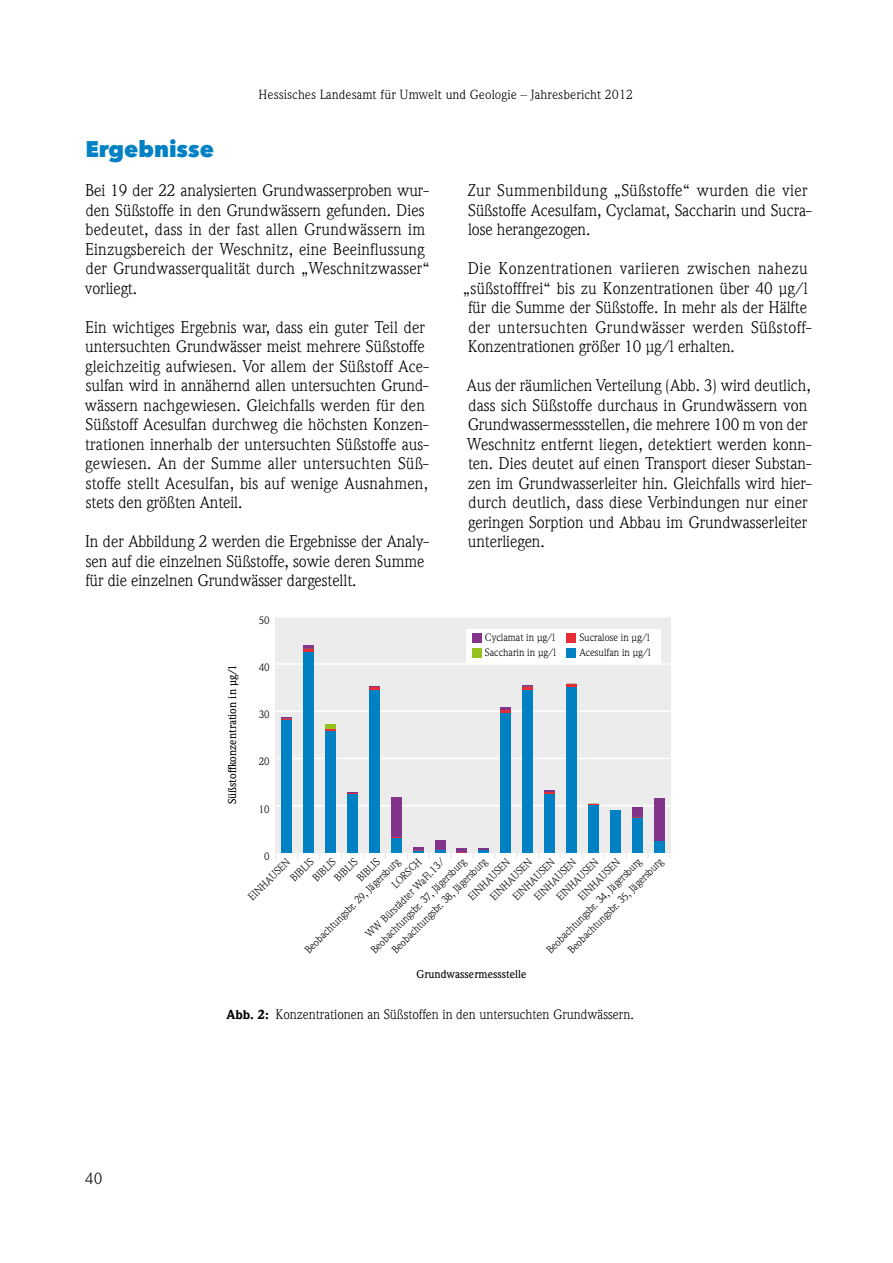
<style>
.page{position:relative;width:893px;height:1263px;background:#fff}
.page>*{position:absolute;margin:0;border:0;box-sizing:border-box;transform-origin:0 0}
.t1{font:800 22.5px "Avenir Next LT Pro";color:#0081c3}
.t2{font:16.5px/19.5px "ITC Weidemann Com";letter-spacing:.005em;color:#000}
.t3{font:16.5px "ITC Weidemann Com";letter-spacing:.025em;color:#000}
.t4{font:16.5px "Weidemann IT Cby BT";color:#000}
.t5{font:13.5px "ITC Weidemann Com";color:#000}
.t6{font:13.5px "Weidemann IT Cby BT";color:#000}
.t7{font:500 11.25px "ITC Weidemann Com";color:#000}
.t8{font:10.5px/15.1px "ITC Weidemann Com";color:#000}
.s1{font-weight:900;font-size:12.75px}
</style>
<div class="page">
<div style="left:275px;top:617px;width:395px;height:236px;background:#ececed"></div>
<svg style="left:669px;top:853px;width:2px;height:6px"></svg>
<hr style="left:276px;top:805px;width:394px;height:1px;background:#fff">
<hr style="left:276px;top:758px;width:394px;height:1px;background:#fff">
<hr style="left:276px;top:710px;width:394px;height:2px;background:#fff">
<hr style="left:276px;top:663px;width:394px;height:2px;background:#fff">
<svg style="left:303px;top:646px;width:11px;height:3px"></svg>
<div style="left:391px;top:797px;width:11px;height:40px;background:#82348b"></div>
<div style="left:435px;top:840px;width:10px;height:10px;background:#82348b"></div>
<div style="left:632px;top:807px;width:11px;height:11px;background:#82348b"></div>
<div style="left:654px;top:799px;width:10px;height:42px;background:#82348b"></div>
<svg style="left:281px;top:717px;width:11px;height:3px"></svg>
<svg style="left:303px;top:649px;width:11px;height:4px"></svg>
<svg style="left:325px;top:724px;width:11px;height:7px"></svg>
<svg style="left:347px;top:792px;width:11px;height:2px"></svg>
<svg style="left:369px;top:687px;width:11px;height:4px"></svg>
<svg style="left:500px;top:708px;width:11px;height:5px"></svg>
<svg style="left:522px;top:685px;width:11px;height:5px"></svg>
<svg style="left:544px;top:791px;width:11px;height:3px"></svg>
<svg style="left:566px;top:684px;width:11px;height:4px"></svg>
<div style="left:281px;top:720px;width:11px;height:133px;background:#0081c3"></div>
<div style="left:303px;top:653px;width:11px;height:200px;background:#0081c3"></div>
<div style="left:325px;top:731px;width:11px;height:122px;background:#0081c3"></div>
<div style="left:347px;top:794px;width:11px;height:59px;background:#0081c3"></div>
<div style="left:369px;top:691px;width:11px;height:162px;background:#0081c3"></div>
<div style="left:391px;top:838px;width:11px;height:15px;background:#0081c3"></div>
<svg style="left:407px;top:848px;width:89px;height:11px"></svg>
<div style="left:500px;top:713px;width:11px;height:140px;background:#0081c3"></div>
<div style="left:522px;top:690px;width:11px;height:163px;background:#0081c3"></div>
<div style="left:544px;top:794px;width:11px;height:59px;background:#0081c3"></div>
<div style="left:566px;top:688px;width:11px;height:165px;background:#0081c3"></div>
<div style="left:588px;top:805px;width:11px;height:48px;background:#0081c3"></div>
<div style="left:610px;top:811px;width:11px;height:42px;background:#0081c3"></div>
<div style="left:632px;top:818px;width:11px;height:35px;background:#0081c3"></div>
<div style="left:654px;top:841px;width:10px;height:12px;background:#0081c3"></div>
<div style="left:466px;top:629px;width:195px;height:35px;background:#fff"></div>
<div style="left:472px;top:634px;width:9px;height:9px;background:#82348b"></div>
<div style="left:472px;top:649px;width:9px;height:9px;background:#94c11c"></div>
<div style="left:567px;top:634px;width:9px;height:9px;background:#e72e36"></div>
<div style="left:567px;top:649px;width:9px;height:9px;background:#0081c3"></div>
<p class="t6" style="left:259px;top:86px;width:376px">Hessisches Landesamt für Umwelt und Geologie – Jahresbericht 2012</p>
<h1 class="t1" style="left:85px;top:135px;width:130px">Ergebnisse</h1>
<p class="t2" style="left:85px;top:181px;width:347px">Bei 19 der 22 analysierten Grundwasserproben wur&shy;den Süßstoffe in den Grundwässern gefunden. Dies bedeutet, dass in der fast allen Grundwässern im Einzugsbereich der Weschnitz, eine Beeinflussung der Grundwasserqualität durch „Weschnitzwasser“ vorliegt.</p>
<p class="t2" style="left:85px;top:317px;width:346px">Ein wichtiges Ergebnis war, dass ein guter Teil der untersuchten Grundwässer meist mehrere Süßstoffe gleichzeitig aufwiesen. Vor allem der Süßstoff Ace&shy;sulfan wird in annähernd allen untersuchten Grund&shy;wässern nachgewiesen. Gleichfalls werden für den Süßstoff Acesulfan durchweg die höchsten Konzen&shy;trationen innerhalb der untersuchten Süßstoffe aus&shy;gewiesen. An der Summe aller untersuchten Süß&shy;stoffe stellt Acesulfan, bis auf wenige Ausnahmen, stets den größten Anteil.</p>
<p class="t2" style="left:85px;top:532px;width:345px">In der Abbildung 2 werden die Ergebnisse der Analy&shy;sen auf die einzelnen Süßstoffe, sowie deren Summe für die einzelnen Grundwässer dargestellt.</p>
<p class="t7" style="left:226px;top:804px;width:140px;rotate:-90deg">Süßstoffkonzentration in µg/l</p>
<p class="t8" style="left:259px;top:613px;width:12px">50</p>
<p class="t8" style="left:259px;top:660px;width:12px">40</p>
<p class="t8" style="left:259px;top:707px;width:12px">30</p>
<p class="t8" style="left:259px;top:754px;width:12px">20</p>
<p class="t8" style="left:259px;top:801px;width:12px">10</p>
<p class="t2" style="left:467px;top:181px;width:346px">Zur Summenbildung „Süßstoffe“ wurden die vier<br>Süßstoffe Acesulfam, Cyclamat, Saccharin und Sucra&shy;lose herangezogen.</p>
<p class="t3" style="left:468px;top:259px;width:341px">Die Konzentrationen variieren zwischen nahezu</p>
<p class="t2" style="left:463px;top:279px;width:346px">„süßstofffrei“ bis zu Konzentrationen über 40 µg/l</p>
<p class="t2" style="left:468px;top:298px;width:340px">für die Summe der Süßstoffe. In mehr als der Hälfte</p>
<p class="t3" style="left:468px;top:317px;width:345px">der untersuchten Grundwässer werden Süßstoff-</p>
<p class="t2" style="left:468px;top:337px;width:269px">Konzentrationen größer 10 µg/l erhalten.</p>
<p class="t2" style="left:467px;top:376px;width:346px">Aus der räumlichen Verteilung (Abb. 3) wird deutlich, dass sich Süßstoffe durchaus in Grundwässern von Grundwassermessstellen, die mehrere 100 m von der Weschnitz entfernt liegen, detektiert werden konn&shy;ten. Dies deutet auf einen Transport dieser Substan&shy;zen im Grundwasserleiter hin. Gleichfalls wird hier&shy;durch deutlich, dass diese Verbindungen nur einer geringen Sorption und Abbau im Grundwasserleiter unterliegen.</p>
<p class="t8" style="left:485px;top:630px;width:73px">Cyclamat in µg/l<br>Saccharin in µg/l</p>
<p class="t8" style="left:579px;top:630px;width:73px">Sucralose in µg/l<br>Acesulfan in µg/l</p>
<p class="t8" style="left:264px;top:849px;width:7px">0</p>
<p class="t8" style="left:362px;top:930px;width:109px;rotate:-45deg">WW Bürstädter WaFl.13/</p>
<p class="t8" style="left:245px;top:893px;width:56px;rotate:-45deg">EINHAUSEN</p>
<p class="t8" style="left:287px;top:874px;width:30px;rotate:-45deg">BIBLIS</p>
<p class="t8" style="left:309px;top:874px;width:30px;rotate:-45deg">BIBLIS</p>
<p class="t8" style="left:331px;top:874px;width:30px;rotate:-45deg">BIBLIS</p>
<p class="t8" style="left:353px;top:874px;width:30px;rotate:-45deg">BIBLIS</p>
<p class="t8" style="left:465px;top:893px;width:56px;rotate:-45deg">EINHAUSEN</p>
<p class="t8" style="left:487px;top:893px;width:56px;rotate:-45deg">EINHAUSEN</p>
<p class="t8" style="left:509px;top:893px;width:56px;rotate:-45deg">EINHAUSEN</p>
<p class="t8" style="left:531px;top:893px;width:56px;rotate:-45deg">EINHAUSEN</p>
<p class="t8" style="left:553px;top:893px;width:56px;rotate:-45deg">EINHAUSEN</p>
<p class="t8" style="left:575px;top:893px;width:56px;rotate:-45deg">EINHAUSEN</p>
<p class="t8" style="left:377px;top:870px;width:39px;text-indent:-107px;rotate:-45deg">Beobachtungsbr. 29, Jägersburg<br>LORSCH</p>
<p class="t8" style="left:543px;top:946px;width:131px;rotate:-45deg">Beobachtungsbr. 34, Jägersburg</p>
<p class="t8" style="left:564px;top:946px;width:131px;rotate:-45deg">Beobachtungsbr. 35, Jägersburg</p>
<p class="t8" style="left:367px;top:946px;width:131px;rotate:-45deg">Beobachtungsbr. 37, Jägersburg</p>
<p class="t8" style="left:388px;top:946px;width:131px;rotate:-45deg">Beobachtungsbr. 38, Jägersburg</p>
<p class="t7" style="left:416px;top:968px;width:112px">Grundwassermessstelle</p>
<p class="t4" style="left:85px;top:1168px;width:19px">40</p>
<p class="t5" style="left:226px;top:1006px;width:409px"><span class="s1">Abb. 2:</span> Konzentrationen an Süßstoffen in den untersuchten Grundwässern.</p>
</div>
